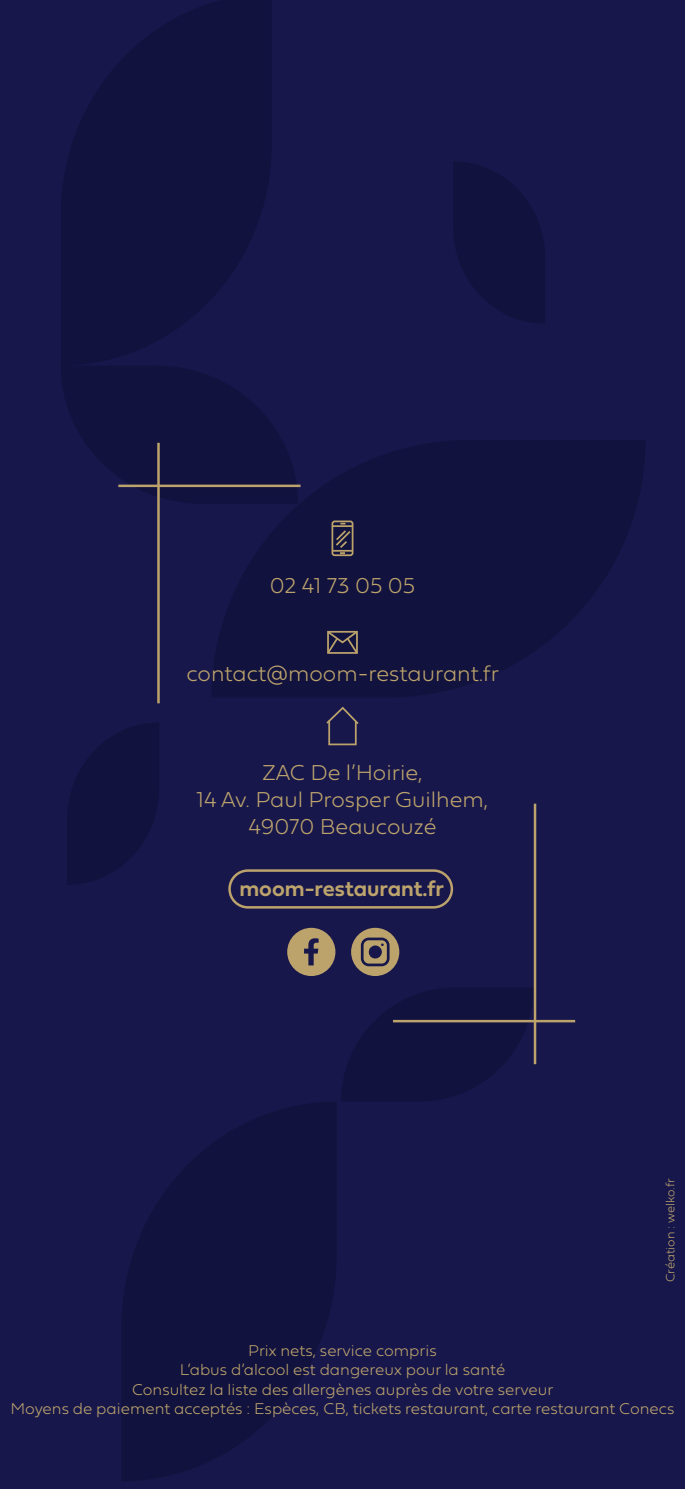
<style>
.page{position:relative;width:685px;height:1489px;background:#fff}
.page>*{position:absolute;margin:0;border:0;box-sizing:border-box;transform-origin:0 0}
.t1{font:100 22.5px/27px "Fieldwork Geo";color:#bda46d;text-align:center}
.t2{font:22.5px "Fieldwork Geo Demibold";color:#bda46d}
.t3{font:100 16.25px/19.5px "Fieldwork Geo";color:#bda46d;text-align:center}
.t4{font:100 12.5px "Fieldwork Geo";color:#bda46d}
</style>
<div class="page">
<div style="left:0;top:0;width:685px;height:1488px;background:#17174b"></div>
<svg style="left:341px;top:988px;width:192px;height:113px"></svg>
<svg style="left:67px;top:723px;width:92px;height:161px"></svg>
<svg style="left:453px;top:162px;width:92px;height:162px"></svg>
<svg style="left:122px;top:1102px;width:214px;height:379px;fill:#11123d"></svg>
<svg style="left:61px;top:0;width:211px;height:365px;fill:#11123d"></svg>
<svg style="left:212px;top:440px;width:433px;height:257px;fill:#11123d"></svg>
<svg style="left:61px;top:365px;width:237px;height:139px"></svg>
<div style="left:228px;top:869px;width:225px;height:39px;border:2px solid #bca36c;border-radius:18px"></div>
<div style="left:328px;top:719px;width:28px;height:26px;border:2px solid #bca36c"></div>
<svg style="left:326px;top:706px;width:33px;height:20px"></svg>
<svg style="left:325px;top:629px;width:34px;height:26px"></svg>
<div style="left:331px;top:520px;width:22px;height:36px;border:2px solid #bca36c;border-radius:2px"></div>
<svg style="left:332px;top:522px;width:21px;height:32px"></svg>
<hr style="left:393px;top:1019px;width:182px;height:3px;background:#bca36c">
<hr style="left:533px;top:803px;width:3px;height:261px;background:#bca36c">
<hr style="left:118px;top:484px;width:182px;height:3px;background:#bca36c">
<hr style="left:157px;top:443px;width:3px;height:260px;background:#bca36c">
<svg style="left:287px;top:927px;width:48px;height:49px"></svg>
<svg style="left:351px;top:927px;width:48px;height:49px"></svg>
<h1 class="t1" style="left:270px;top:570px;width:147px">02 41 73 05 05</h1>
<h1 class="t1" style="left:186px;top:658px;width:314px">contact@moom-restaurant.fr</h1>
<h1 class="t1" style="left:196px;top:757px;width:293px">ZAC De l’Hoirie,<br>14 Av. Paul Prosper Guilhem,<br>49070 Beaucouzé</h1>
<h1 class="t2" style="left:239px;top:871px;width:206px">moom-restaurant.fr</h1>
<p class="t4" style="left:660px;top:1281px;width:105px;rotate:-90deg">Création : welko.fr</p>
<p class="t3" style="left:11px;top:1339px;width:665px">Prix nets, service compris<br>L’abus d’alcool est dangereux pour la santé<br>Consultez la liste des allergènes auprès de votre serveur<br>Moyens de paiement acceptés : Espèces, CB, tickets restaurant, carte restaurant Conecs</p>
</div>
